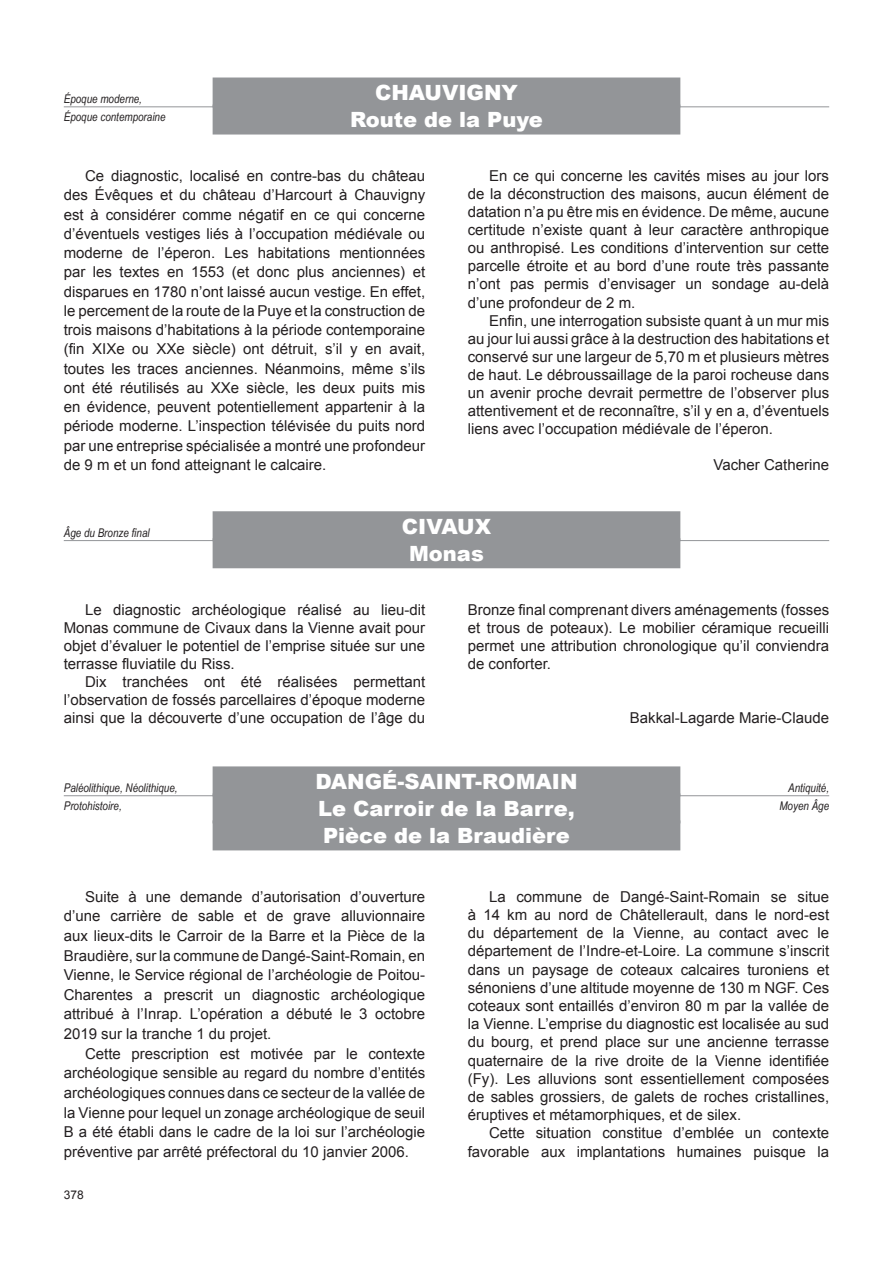
<style>
.page{position:relative;width:893px;height:1263px;background:#fff}
.page>*{position:absolute;margin:0;border:0;box-sizing:border-box;transform-origin:0 0}
.t1{font:900 21px/27px "Arial";color:#fff;text-align:center}
.t2{font:15px/18px "Arial";color:#231f20;text-align:justify}
.t3{font:italic 12px/18px "Arial Narrow";color:#231f20}
.t4{font:12px "Arial";color:#231f20}
</style>
<div class="page">
<div style="left:213px;top:78px;width:467px;height:30px;background:#939598"></div>
<hr style="left:64px;top:106px;width:765px;height:1px;background:#939598">
<div style="left:213px;top:105px;width:467px;height:30px;background:#939598"></div>
<div style="left:213px;top:511px;width:467px;height:30px;background:#939598"></div>
<hr style="left:64px;top:540px;width:765px;height:1px;background:#939598">
<div style="left:213px;top:538px;width:467px;height:30px;background:#939598"></div>
<div style="left:213px;top:766px;width:467px;height:30px;background:#939598"></div>
<hr style="left:64px;top:795px;width:765px;height:1px;background:#939598">
<div style="left:213px;top:793px;width:467px;height:30px;background:#939598"></div>
<div style="left:213px;top:820px;width:467px;height:30px;background:#939598"></div>
<p class="t3" style="left:64px;top:89px;width:103px">Époque moderne,<br>Époque contemporaine</p>
<h1 class="t1" style="left:350px;top:78px;width:194px">CHAUVIGNY<br>Route de la Puye</h1>
<p class="t2" style="left:64px;top:166px;width:363px;line-height:19.2px;text-indent:21px">Ce diagnostic, localisé en contre-bas du château des Évêques et du château d’Harcourt à Chauvigny est à considérer comme négatif en ce qui concerne d’éventuels vestiges liés à l’occupation médiévale ou moderne de l’éperon. Les habitations mentionnées par les textes en 1553 (et donc plus anciennes) et disparues en 1780 n’ont laissé aucun vestige. En effet, le percement de la route de la Puye et la construction de trois maisons d’habitations à la période contemporaine (fin XIXe ou XXe siècle) ont détruit, s’il y en avait, toutes les traces anciennes. Néanmoins, même s’ils ont été réutilisés au XXe siècle, les deux puits mis en évidence, peuvent potentiellement appartenir à la période moderne. L’inspection télévisée du puits nord par une entreprise spécialisée a montré une profondeur de 9 m et un fond atteignant le calcaire.</p>
<p class="t2" style="left:468px;top:167px;width:363px;text-indent:21px">En ce qui concerne les cavités mises au jour lors de la déconstruction des maisons, aucun élément de datation n’a pu être mis en évidence. De même, aucune certitude n’existe quant à leur caractère anthropique ou anthropisé. Les conditions d’intervention sur cette parcelle étroite et au bord d’une route très passante n’ont pas permis d’envisager un sondage au-delà d’une profondeur de 2 m.</p>
<p class="t2" style="left:468px;top:311px;width:363px;text-indent:21px">Enfin, une interrogation subsiste quant à un mur mis au jour lui aussi grâce à la destruction des habitations et conservé sur une largeur de 5,70 m et plusieurs mètres de haut. Le débroussaillage de la paroi rocheuse dans un avenir proche devrait permettre de l’observer plus attentivement et de reconnaître, s’il y en a, d’éventuels liens avec l’occupation médiévale de l’éperon.</p>
<p class="t2" style="left:714px;top:456px;width:117px">Vacher Catherine</p>
<p class="t3" style="left:64px;top:523px;width:87px">Âge du Bronze final</p>
<h1 class="t1" style="left:402px;top:512px;width:91px">CIVAUX<br>Monas</h1>
<p class="t2" style="left:64px;top:601px;width:363px;text-indent:21px">Le diagnostic archéologique réalisé au lieu-dit Monas commune de Civaux dans la Vienne avait pour objet d’évaluer le potentiel de l’emprise située sur une terrasse fluviatile du Riss.</p>
<p class="t2" style="left:64px;top:673px;width:363px;text-indent:21px">Dix tranchées ont été réalisées permettant l’observation de fossés parcellaires d’époque moderne ainsi que la découverte d’une occupation de l’âge du</p>
<p class="t2" style="left:468px;top:601px;width:363px">Bronze final comprenant divers aménagements (fosses et trous de poteaux). Le mobilier céramique recueilli permet une attribution chronologique qu’il conviendra de conforter.</p>
<p class="t2" style="left:630px;top:709px;width:201px">Bakkal-Lagarde Marie-Claude</p>
<h1 class="t1" style="left:315px;top:767px;width:264px;text-align:left">DANGÉ-SAINT-ROMAIN<br>Le Carroir de la Barre,<br>Pièce de la Braudière</h1>
<p class="t3" style="left:64px;top:778px;width:115px">Paléolithique, Néolithique,</p>
<p class="t3" style="left:788px;top:778px;width:43px">Antiquité,</p>
<p class="t3" style="left:64px;top:796px;width:59px">Protohistoire,</p>
<p class="t3" style="left:779px;top:796px;width:51px">Moyen Âge</p>
<p class="t2" style="left:64px;top:887px;width:363px;line-height:19.6px;text-indent:21px">Suite à une demande d’autorisation d’ouverture d’une carrière de sable et de grave alluvionnaire aux lieux-dits le Carroir de la Barre et la Pièce de la Braudière, sur la commune de Dangé-Saint-Romain, en Vienne, le Service régional de l’archéologie de Poitou-Charentes a prescrit un diagnostic archéologique attribué à l’Inrap. L’opération a débuté le 3 octobre 2019 sur la tranche 1 du projet.</p>
<p class="t2" style="left:64px;top:1044px;width:363px;line-height:19.6px;text-indent:21px">Cette prescription est motivée par le contexte archéologique sensible au regard du nombre d’entités archéologiques connues dans ce secteur de la vallée de la Vienne pour lequel un zonage archéologique de seuil B a été établi dans le cadre de la loi sur l’archéologie préventive par arrêté préfectoral du 10 janvier 2006.</p>
<p class="t4" style="left:64px;top:1187px;width:22px">378</p>
<p class="t2" style="left:468px;top:888px;width:363px;text-indent:21px">La commune de Dangé-Saint-Romain se situe à 14 km au nord de Châtellerault, dans le nord-est du département de la Vienne, au contact avec le département de l’Indre-et-Loire. La commune s’inscrit dans un paysage de coteaux calcaires turoniens et sénoniens d’une altitude moyenne de 130 m NGF. Ces coteaux sont entaillés d’environ 80 m par la vallée de la Vienne. L’emprise du diagnostic est localisée au sud du bourg, et prend place sur une ancienne terrasse quaternaire de la rive droite de la Vienne identifiée (Fy). Les alluvions sont essentiellement composées de sables grossiers, de galets de roches cristallines, éruptives et métamorphiques, et de silex.</p>
<p class="t2" style="left:468px;top:1124px;width:363px;text-align:right">Cette situation constitue d’emblée un contexte favorable aux implantations humaines puisque la</p>
</div>
